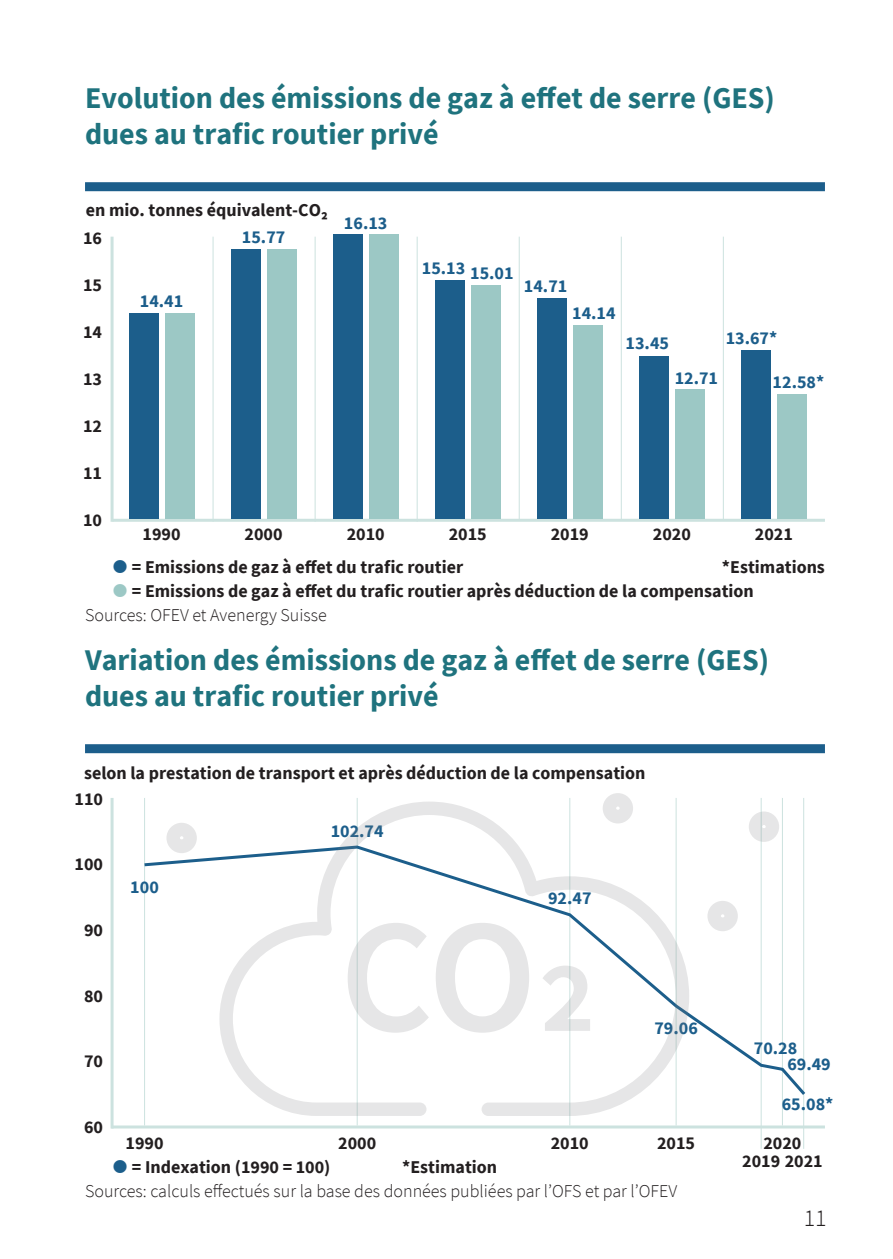
<style>
.page{position:relative;width:893px;height:1259px;background:#fff}
.page>*{position:absolute;margin:0;border:0;box-sizing:border-box;transform-origin:0 0}
.t1{font:700 30px/36px "Source Sans Pro";color:#1f737e}
.t2{font:300 24px "Source Sans Pro";color:#231f20}
.t3{font:700 18px/24px "Source Sans Pro";color:#231f20}
.t4{font:300 18px "Source Sans Pro";color:#231f20}
.t5{font:700 18px/16.5px "Source Sans Pro";color:#1c5e8b}
</style>
<div class="page">
<div style="left:85px;top:182px;width:740px;height:9px;background:#1c5e8b"></div>
<div style="left:85px;top:744px;width:740px;height:9px;background:#1c5e8b"></div>
<hr style="left:111px;top:798px;width:3px;height:330px;background:#cce2df">
<hr style="left:111px;top:1125px;width:714px;height:3px;background:#cce2df">
<hr style="left:357px;top:798px;width:1px;height:327px;background:#cce2df">
<hr style="left:144px;top:798px;width:1px;height:327px;background:#cce2df">
<hr style="left:569px;top:798px;width:1px;height:327px;background:#cce2df">
<hr style="left:676px;top:798px;width:1px;height:327px;background:#cce2df">
<hr style="left:782px;top:798px;width:1px;height:327px;background:#cce2df">
<hr style="left:803px;top:798px;width:1px;height:350px;background:#cce2df">
<hr style="left:761px;top:798px;width:1px;height:350px;background:#cce2df">
<svg style="left:166px;top:793px;width:613px;height:323px"></svg>
<svg style="left:348px;top:923px;width:242px;height:109px"></svg>
<hr style="left:213px;top:237px;width:1px;height:285px;background:#cce2df">
<hr style="left:417px;top:237px;width:1px;height:285px;background:#cce2df">
<hr style="left:315px;top:237px;width:1px;height:285px;background:#cce2df">
<hr style="left:519px;top:237px;width:1px;height:283px;background:#cce2df">
<hr style="left:621px;top:237px;width:1px;height:283px;background:#cce2df">
<hr style="left:111px;top:237px;width:3px;height:285px;background:#cce2df">
<hr style="left:112px;top:519px;width:713px;height:3px;background:#cce2df">
<div style="left:537px;top:298px;width:30px;height:221px;background:#1c5e8b"></div>
<div style="left:573px;top:325px;width:30px;height:194px;background:#9cc8c5"></div>
<div style="left:639px;top:356px;width:30px;height:163px;background:#1c5e8b"></div>
<div style="left:675px;top:389px;width:30px;height:130px;background:#9cc8c5"></div>
<div style="left:129px;top:313px;width:29px;height:206px;background:#1c5e8b"></div>
<div style="left:165px;top:313px;width:30px;height:206px;background:#9cc8c5"></div>
<div style="left:231px;top:249px;width:29px;height:270px;background:#1c5e8b"></div>
<div style="left:267px;top:249px;width:30px;height:270px;background:#9cc8c5"></div>
<div style="left:333px;top:234px;width:29px;height:285px;background:#1c5e8b"></div>
<div style="left:369px;top:234px;width:30px;height:285px;background:#9cc8c5"></div>
<div style="left:435px;top:280px;width:30px;height:239px;background:#1c5e8b"></div>
<div style="left:471px;top:286px;width:30px;height:233px;background:#9cc8c5"></div>
<div style="left:741px;top:351px;width:30px;height:168px;background:#1c5e8b"></div>
<div style="left:777px;top:394px;width:30px;height:125px;background:#9cc8c5"></div>
<hr style="left:723px;top:237px;width:1px;height:283px;background:#cce2df">
<h1 class="t1" style="left:85px;top:79px;width:691px">Evolution des émissions de gaz à effet de serre (GES) dues au trafic routier privé</h1>
<p class="t3" style="left:86px;top:198px;width:243px">en mio. tonnes équivalent-CO₂</p>
<p class="t5" style="left:344px;top:214px;width:45px">16.13</p>
<p class="t3" style="left:83px;top:226px;width:21px">16</p>
<p class="t3" style="left:83px;top:273px;width:21px">15</p>
<p class="t3" style="left:83px;top:319px;width:21px">14</p>
<p class="t3" style="left:83px;top:366px;width:21px">13</p>
<p class="t3" style="left:83px;top:413px;width:21px">12</p>
<p class="t3" style="left:83px;top:460px;width:21px">11</p>
<p class="t3" style="left:83px;top:507px;width:21px">10</p>
<p class="t5" style="left:140px;top:292px;width:45px">14.41</p>
<p class="t5" style="left:242px;top:229px;width:45px">15.77</p>
<p class="t5" style="left:422px;top:262px;width:93px">15.13 15.01</p>
<p class="t5" style="left:524px;top:278px;width:45px">14.71</p>
<p class="t5" style="left:572px;top:304px;width:45px">14.14</p>
<p class="t5" style="left:626px;top:334px;width:45px">13.45</p>
<p class="t5" style="left:675px;top:369px;width:45px">12.71</p>
<p class="t5" style="left:726px;top:330px;width:53px">13.67*</p>
<p class="t5" style="left:773px;top:373px;width:53px">12.58*</p>
<p class="t3" style="left:143px;top:521px;width:40px">1990</p>
<p class="t3" style="left:245px;top:521px;width:40px">2000</p>
<p class="t3" style="left:347px;top:521px;width:40px">2010</p>
<p class="t3" style="left:449px;top:521px;width:40px">2015</p>
<p class="t3" style="left:551px;top:521px;width:40px">2019</p>
<p class="t3" style="left:653px;top:521px;width:40px">2020</p>
<p class="t3" style="left:755px;top:521px;width:40px">2021</p>
<p class="t3" style="left:132px;top:555px;width:333px">= Emissions de gaz à effet du trafic routier</p>
<p class="t3" style="left:132px;top:555px;width:694px;text-indent:590px">*Estimations = Emissions de gaz à effet du trafic routier après déduction de la compensation</p>
<p class="t4" style="left:85px;top:604px;width:243px">Sources: OFEV et Avenergy Suisse</p>
<h1 class="t1" style="left:85px;top:641px;width:685px">Variation des émissions de gaz à effet de serre (GES) dues au trafic routier privé</h1>
<p class="t3" style="left:75px;top:759px;width:572px;line-height:26.1px;text-indent:10px">selon la prestation de transport et après déduction de la compensation<br>110</p>
<p class="t3" style="left:75px;top:852px;width:30px">100</p>
<p class="t3" style="left:84px;top:917px;width:21px">90</p>
<p class="t3" style="left:84px;top:983px;width:21px">80</p>
<p class="t3" style="left:84px;top:1049px;width:21px">70</p>
<p class="t3" style="left:84px;top:1114px;width:21px">60</p>
<p class="t5" style="left:130px;top:878px;width:30px">100</p>
<p class="t5" style="left:331px;top:822px;width:54px">102.74</p>
<p class="t5" style="left:548px;top:889px;width:45px">92.47</p>
<p class="t5" style="left:654px;top:1019px;width:45px">79.06</p>
<p class="t3" style="left:126px;top:1130px;width:40px">1990</p>
<p class="t3" style="left:338px;top:1130px;width:40px">2000</p>
<p class="t3" style="left:551px;top:1130px;width:40px">2010</p>
<p class="t3" style="left:657px;top:1130px;width:40px">2015</p>
<p class="t3" style="left:132px;top:1155px;width:200px">= Indexation (1990 = 100)</p>
<p class="t3" style="left:402px;top:1155px;width:96px">*Estimation</p>
<p class="t4" style="left:85px;top:1180px;width:594px">Sources: calculs effectués sur la base des données publiées par l’OFS et par l’OFEV</p>
<p class="t5" style="left:787px;top:1039px;width:45px;text-indent:-34px">70.28<br>69.49</p>
<p class="t5" style="left:782px;top:1095px;width:53px">65.08*</p>
<p class="t3" style="left:763px;top:1130px;width:40px">2020</p>
<p class="t3" style="left:742px;top:1149px;width:82px">2019 2021</p>
<h2 class="t2" style="left:804px;top:1203px;width:24px">11</h2>
</div>
